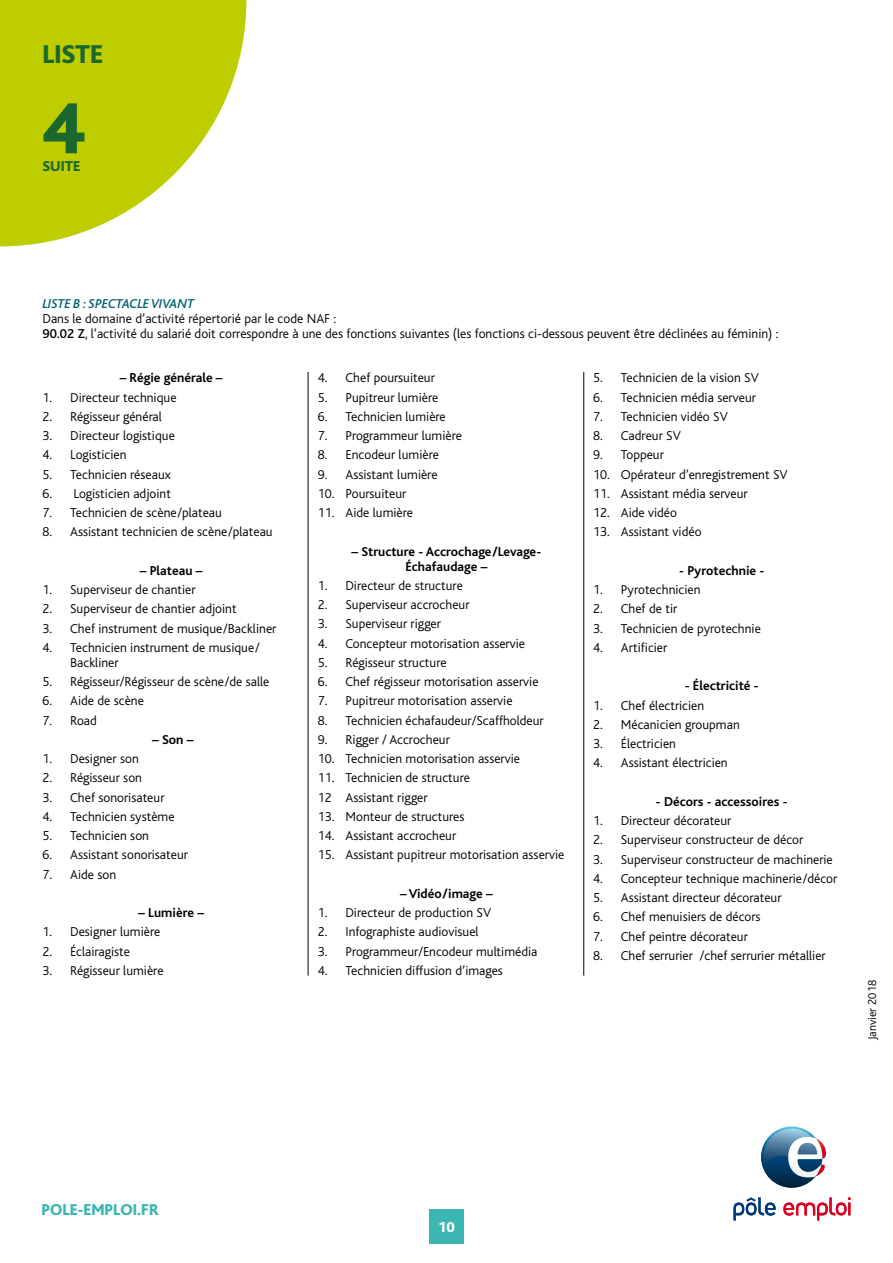
<style>
.page{position:relative;width:893px;height:1263px;background:#fff}
.page>*{position:absolute;margin:0;border:0;box-sizing:border-box;transform-origin:0 0}
.t1{font:800 75px "Bliss";color:#1b682f}
.t2{font:800 27px "Bliss";color:#1b682f}
.t3{font:800 16.5px "Bliss";color:#3cb6b3}
.t4{font:800 15px "Bliss";color:#1b682f}
.t5{font:800 15px "Bliss";color:#fff}
.t6{font:300 13.5px/15px "Bliss";color:#000}
.t7{font:700 13.5px/15px "Bliss";color:#000;text-align:center}
.t8{font:italic 500 13.5px "Bliss";color:#00626f}
.t9{font:300 12px "Bliss";color:#000}
.s1{font-weight:500}
</style>
<div class="page">
<svg style="left:0;top:0;width:246px;height:246px;fill:#bdcd00"></svg>
<svg style="left:761px;top:1126px;width:61px;height:62px"></svg>
<svg style="left:763px;top:1128px;width:63px;height:49px"></svg>
<svg style="left:733px;top:1197px;width:43px;height:23px"></svg>
<svg style="left:783px;top:1197px;width:67px;height:23px"></svg>
<div style="left:429px;top:1209px;width:34px;height:34px;background:#3cb6b3"></div>
<hr style="left:308px;top:372px;width:1px;height:603px;background:#000">
<hr style="left:583px;top:372px;width:1px;height:603px;background:#000">
<h2 class="t2" style="left:43px;top:40px;width:62px">LISTE</h2>
<h1 class="t1" style="left:43px;top:90px;width:43px">4</h1>
<p class="t4" style="left:43px;top:158px;width:39px">SUITE</p>
<p class="t8" style="left:42px;top:296px;width:153px">LISTE B : SPECTACLE VIVANT</p>
<p class="t6" style="left:42px;top:311px;width:737px">Dans le domaine d’activité répertorié par le code NAF :<br><span class="s1">90.02 Z</span>, l’activité du salarié doit correspondre à une des fonctions suivantes (les fonctions ci-dessous peuvent être déclinées au féminin) :</p>
<p class="t7" style="left:120px;top:371px;width:105px">– Régie générale –</p>
<p class="t6" style="left:43px;top:390px;width:136px">1. Directeur technique</p>
<p class="t6" style="left:43px;top:409px;width:121px">2. Régisseur général</p>
<p class="t6" style="left:43px;top:428px;width:134px">3. Directeur logistique</p>
<p class="t6" style="left:43px;top:448px;width:86px">4. Logisticien</p>
<p class="t6" style="left:43px;top:467px;width:130px">5. Technicien réseaux</p>
<p class="t6" style="left:43px;top:486px;width:130px">6. Logisticien adjoint</p>
<p class="t6" style="left:43px;top:505px;width:181px">7. Technicien de scène/plateau</p>
<p class="t6" style="left:43px;top:525px;width:232px">8. Assistant technicien de scène/plateau</p>
<p class="t7" style="left:140px;top:563px;width:64px">– Plateau –</p>
<p class="t6" style="left:43px;top:582px;width:155px">1. Superviseur de chantier</p>
<p class="t6" style="left:43px;top:602px;width:196px">2. Superviseur de chantier adjoint</p>
<p class="t6" style="left:43px;top:621px;width:235px">3. Chef instrument de musique/Backliner</p>
<p class="t6" style="left:70px;top:640px;width:191px;text-indent:-28px">4. Technicien instrument de musique/<br>Backliner</p>
<p class="t6" style="left:43px;top:674px;width:228px">5. Régisseur/Régisseur de scène/de salle</p>
<p class="t6" style="left:43px;top:694px;width:103px">6. Aide de scène</p>
<p class="t6" style="left:43px;top:713px;width:56px">7. Road</p>
<p class="t7" style="left:152px;top:732px;width:43px">– Son –</p>
<p class="t6" style="left:43px;top:751px;width:98px">1. Designer son</p>
<p class="t6" style="left:43px;top:771px;width:101px">2. Régisseur son</p>
<p class="t6" style="left:43px;top:790px;width:124px">3. Chef sonorisateur</p>
<p class="t6" style="left:43px;top:809px;width:134px">4. Technicien système</p>
<p class="t6" style="left:43px;top:828px;width:108px">5. Technicien son</p>
<p class="t6" style="left:43px;top:848px;width:147px">6. Assistant sonorisateur</p>
<p class="t6" style="left:43px;top:867px;width:75px">7. Aide son</p>
<p class="t7" style="left:138px;top:905px;width:67px">– Lumière –</p>
<p class="t6" style="left:43px;top:925px;width:119px">1. Designer lumière</p>
<p class="t6" style="left:43px;top:944px;width:89px">2. Éclairagiste</p>
<p class="t6" style="left:43px;top:963px;width:123px">3. Régisseur lumière</p>
<p class="t6" style="left:318px;top:371px;width:119px">4. Chef poursuiteur</p>
<p class="t6" style="left:318px;top:390px;width:122px">5. Pupitreur lumière</p>
<p class="t6" style="left:318px;top:409px;width:130px">6. Technicien lumière</p>
<p class="t6" style="left:318px;top:428px;width:146px">7. Programmeur lumière</p>
<p class="t6" style="left:318px;top:448px;width:123px">8. Encodeur lumière</p>
<p class="t6" style="left:318px;top:467px;width:121px">9. Assistant lumière</p>
<p class="t6" style="left:318px;top:486px;width:90px">10. Poursuiteur</p>
<p class="t6" style="left:318px;top:505px;width:97px">11. Aide lumière</p>
<p class="t7" style="left:352px;top:544px;width:191px">– Structure - Accrochage/Levage-<br>Échafaudage –</p>
<p class="t6" style="left:318px;top:578px;width:147px">1. Directeur de structure</p>
<p class="t6" style="left:318px;top:597px;width:153px">2. Superviseur accrocheur</p>
<p class="t6" style="left:318px;top:617px;width:125px">3. Superviseur rigger</p>
<p class="t6" style="left:318px;top:636px;width:209px">4. Concepteur motorisation asservie</p>
<p class="t6" style="left:318px;top:655px;width:130px">5. Régisseur structure</p>
<p class="t6" style="left:318px;top:674px;width:222px">6. Chef régisseur motorisation asservie</p>
<p class="t6" style="left:318px;top:694px;width:196px">7. Pupitreur motorisation asservie</p>
<p class="t6" style="left:318px;top:713px;width:227px">8. Technicien échafaudeur/Scaffholdeur</p>
<p class="t6" style="left:318px;top:732px;width:134px">9. Rigger / Accrocheur</p>
<p class="t6" style="left:318px;top:751px;width:204px">10. Technicien motorisation asservie</p>
<p class="t6" style="left:318px;top:768px;width:154px;line-height:19.2px">11. Technicien de structure<br>12 Assistant rigger</p>
<p class="t6" style="left:318px;top:809px;width:148px">13. Monteur de structures</p>
<p class="t6" style="left:318px;top:828px;width:140px">14. Assistant accrocheur</p>
<p class="t6" style="left:318px;top:848px;width:248px">15. Assistant pupitreur motorisation asservie</p>
<p class="t7" style="left:400px;top:886px;width:94px">– Vidéo/image –</p>
<p class="t6" style="left:318px;top:905px;width:175px">1. Directeur de production SV</p>
<p class="t6" style="left:318px;top:925px;width:162px">2. Infographiste audiovisuel</p>
<p class="t6" style="left:318px;top:944px;width:221px">3. Programmeur/Encodeur multimédia</p>
<p class="t6" style="left:318px;top:963px;width:187px">4. Technicien diffusion d’images</p>
<p class="t6" style="left:593px;top:371px;width:167px">5. Technicien de la vision SV</p>
<p class="t6" style="left:593px;top:390px;width:164px">6. Technicien média serveur</p>
<p class="t6" style="left:593px;top:409px;width:136px">7. Technicien vidéo SV</p>
<p class="t6" style="left:593px;top:428px;width:89px">8. Cadreur SV</p>
<p class="t6" style="left:593px;top:448px;width:72px">9. Toppeur</p>
<p class="t6" style="left:593px;top:467px;width:196px">10. Opérateur d’enregistrement SV</p>
<p class="t6" style="left:593px;top:486px;width:156px">11. Assistant média serveur</p>
<p class="t6" style="left:593px;top:505px;width:85px">12. Aide vidéo</p>
<p class="t6" style="left:593px;top:525px;width:110px">13. Assistant vidéo</p>
<p class="t7" style="left:679px;top:563px;width:87px">- Pyrotechnie -</p>
<p class="t6" style="left:593px;top:582px;width:109px">1. Pyrotechnicien</p>
<p class="t6" style="left:593px;top:602px;width:86px">2. Chef de tir</p>
<p class="t6" style="left:593px;top:621px;width:169px">3. Technicien de pyrotechnie</p>
<p class="t6" style="left:593px;top:640px;width:76px">4. Artificier</p>
<p class="t7" style="left:685px;top:679px;width:75px">- Électricité -</p>
<p class="t6" style="left:593px;top:698px;width:113px">1. Chef électricien</p>
<p class="t6" style="left:593px;top:717px;width:148px">2. Mécanicien groupman</p>
<p class="t6" style="left:593px;top:736px;width:84px">3. Électricien</p>
<p class="t6" style="left:593px;top:756px;width:136px">4. Assistant électricien</p>
<p class="t7" style="left:656px;top:794px;width:133px">- Décors - accessoires -</p>
<p class="t6" style="left:593px;top:813px;width:140px">1. Directeur décorateur</p>
<p class="t6" style="left:593px;top:833px;width:212px">2. Superviseur constructeur de décor</p>
<p class="t6" style="left:593px;top:852px;width:241px">3. Superviseur constructeur de machinerie</p>
<p class="t6" style="left:593px;top:871px;width:246px">4. Concepteur technique machinerie/décor</p>
<p class="t6" style="left:593px;top:890px;width:190px">5. Assistant directeur décorateur</p>
<p class="t6" style="left:593px;top:910px;width:169px">6. Chef menuisiers de décors</p>
<p class="t6" style="left:593px;top:929px;width:156px">7. Chef peintre décorateur</p>
<p class="t6" style="left:593px;top:948px;width:234px">8. Chef serrurier /chef serrurier métallier</p>
<p class="t9" style="left:866px;top:1040px;width:61px;rotate:-90deg">Janvier 2018</p>
<p class="t3" style="left:41px;top:1201px;width:119px">POLE-EMPLOI.FR</p>
<p class="t5" style="left:438px;top:1219px;width:18px">10</p>
</div>
